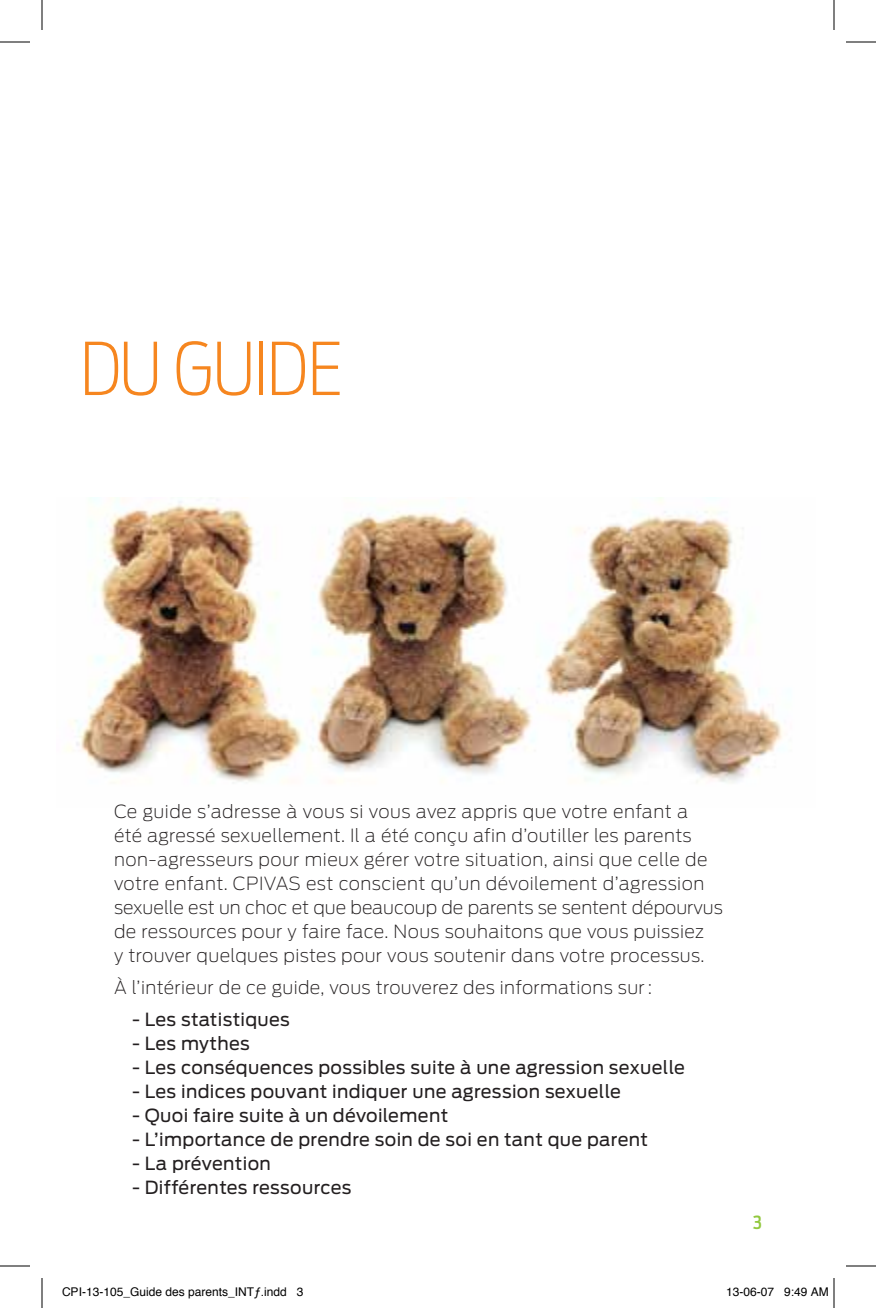
<style>
.page{position:relative;width:876px;height:1308px;background:#fff}
.page>*{position:absolute;margin:0;border:0;box-sizing:border-box;transform-origin:0 0}
.t1{font:200 72px "Antenna Cond";letter-spacing:-.02em;color:#f6861f}
.t2{font:200 18px/24px "Antenna";letter-spacing:.02em;color:#231f20}
.t3{font:18px "Antenna";letter-spacing:.02em;color:#231f20}
.t4{font:500 18px "Antenna Cond";color:#92c83e}
.t5{font:12px "Helvetica";color:#000}
</style>
<div class="page">
<img style="left:66px;top:498px;width:717px;height:285px">
<hr style="left:0;top:42px;width:30px;height:1px;background:#000">
<hr style="left:846px;top:42px;width:30px;height:1px;background:#000">
<hr style="left:0;top:1266px;width:30px;height:1px;background:#000">
<hr style="left:846px;top:1266px;width:30px;height:1px;background:#000">
<hr style="left:42px;top:0;width:1px;height:30px;background:#000">
<hr style="left:42px;top:1278px;width:1px;height:30px;background:#000">
<hr style="left:834px;top:0;width:1px;height:30px;background:#000">
<hr style="left:834px;top:1278px;width:1px;height:30px;background:#000">
<h1 class="t1" style="left:80px;top:326px;width:264px">DU GUIDE</h1>
<p class="t2" style="left:114px;top:799px;width:610px">Ce guide s’adresse à vous si vous avez appris que votre enfant a<br>été agressé sexuellement. Il a été conçu afin d’outiller les parents non-agresseurs pour mieux gérer votre situation, ainsi que celle de votre enfant. CPIVAS est conscient qu’un dévoilement d’agression sexuelle est un choc et que beaucoup de parents se sentent dépourvus de ressources pour y faire face. Nous souhaitons que vous puissiez<br>y trouver quelques pistes pour vous soutenir dans votre processus.</p>
<p class="t2" style="left:114px;top:975px;width:540px">À l’intérieur de ce guide, vous trouverez des informations sur:</p>
<p class="t3" style="left:132px;top:1008px;width:159px">- Les statistiques</p>
<p class="t3" style="left:132px;top:1032px;width:119px">- Les mythes</p>
<p class="t3" style="left:132px;top:1056px;width:554px">- Les conséquences possibles suite à une agression sexuelle</p>
<p class="t3" style="left:132px;top:1080px;width:490px">- Les indices pouvant indiquer une agression sexuelle</p>
<p class="t3" style="left:132px;top:1104px;width:318px">- Quoi faire suite à un dévoilement</p>
<p class="t3" style="left:132px;top:1128px;width:518px">- L’importance de prendre soin de soi en tant que parent</p>
<p class="t3" style="left:132px;top:1152px;width:140px">- La prévention</p>
<p class="t3" style="left:132px;top:1176px;width:221px">- Différentes ressources</p>
<p class="t4" style="left:753px;top:1212px;width:11px">3</p>
<p class="t5" style="left:62px;top:1283px;width:243px">CPI-13-105_Guide des parents_INTƒ.indd 3</p>
<p class="t5" style="left:726px;top:1283px;width:104px">13-06-07 9:49 AM</p>
</div>
